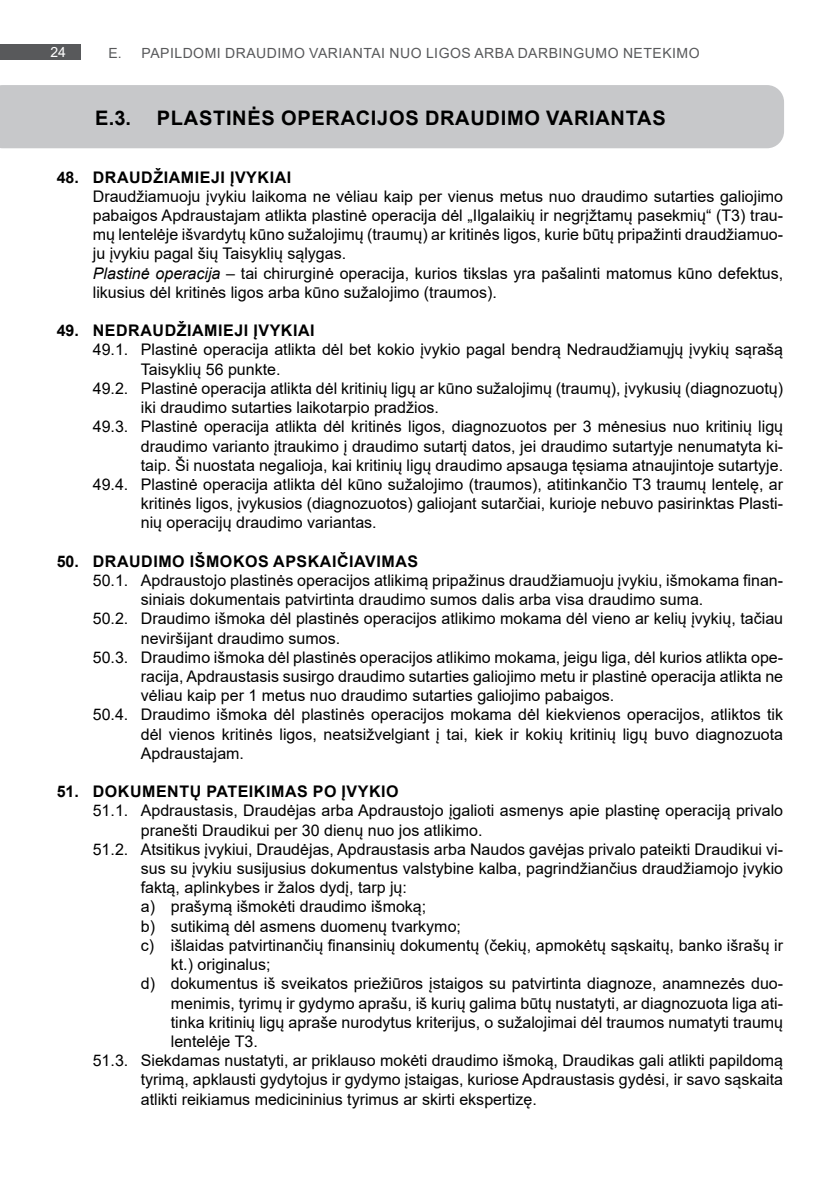
<style>
.page{position:relative;width:840px;height:1191px;background:#fff}
.page>*{position:absolute;margin:0;border:0;box-sizing:border-box;transform-origin:0 0}
.t1{font:700 20px "Arial";letter-spacing:.035em;color:#000}
.t2{font:16px/19.2px "Arial";color:#000}
.t3{font:700 16px "Arial";letter-spacing:.035em;color:#000}
.t4{font:14px "Arial";letter-spacing:.035em;color:#58595b}
.t5{font:14px "Arial";color:#fff}
.s1{font-style:italic}
</style>
<div class="page">
<div style="left:0;top:44px;width:80px;height:16px;background:#58595b"></div>
<div style="left:0;top:85px;width:783px;height:63px;background:#c7c8ca"></div>
<p class="t5" style="left:50px;top:43px;width:17px">24</p>
<p class="t4" style="left:108px;top:44px;width:592px">E. PAPILDOMI DRAUDIMO VARIANTAI NUO LIGOS ARBA DARBINGUMO NETEKIMO</p>
<p class="t1" style="left:95px;top:104px;width:37px">E.3.</p>
<p class="t1" style="left:157px;top:104px;width:510px">PLASTINĖS OPERACIJOS DRAUDIMO VARIANTAS</p>
<p class="t3" style="left:57px;top:166px;width:236px">48. DRAUDŽIAMIEJI ĮVYKIAI</p>
<p class="t2" style="left:93px;top:186px;width:691px">Draudžiamuoju įvykiu laikoma ne vėliau kaip per vienus metus nuo draudimo sutarties galiojimo pabaigos Apdraustajam atlikta plastinė operacija dėl „Ilgalaikių ir negrįžtamų pasekmių“ (T3) trau&shy;mų lentelėje išvardytų kūno sužalojimų (traumų) ar kritinės ligos, kurie būtų pripažinti draudžiamuo&shy;ju įvykiu pagal šių Taisyklių sąlygas.<br><span class="s1">Plastinė operacija</span> – tai chirurginė operacija, kurios tikslas yra pašalinti matomus kūno defektus, likusius dėl kritinės ligos arba kūno sužalojimo (traumos).</p>
<p class="t3" style="left:57px;top:319px;width:259px">49. NEDRAUDŽIAMIEJI ĮVYKIAI</p>
<p class="t2" style="left:93px;top:340px;width:691px">49.1. Plastinė operacija atlikta dėl bet kokio įvykio pagal bendrą Nedraudžiamųjų įvykių sąrašą</p>
<p class="t2" style="left:141px;top:359px;width:141px">Taisyklių 56 punkte.</p>
<p class="t2" style="left:93px;top:378px;width:691px">49.2. Plastinė operacija atlikta dėl kritinių ligų ar kūno sužalojimų (traumų), įvykusių (diagnozuotų)</p>
<p class="t2" style="left:141px;top:398px;width:299px">iki draudimo sutarties laikotarpio pradžios.</p>
<p class="t2" style="left:93px;top:417px;width:691px">49.3. Plastinė operacija atlikta dėl kritinės ligos, diagnozuotos per 3 mėnesius nuo kritinių ligų</p>
<p class="t2" style="left:141px;top:436px;width:643px">draudimo varianto įtraukimo į draudimo sutartį datos, jei draudimo sutartyje nenumatyta ki-</p>
<p class="t2" style="left:141px;top:455px;width:643px">taip. Ši nuostata negalioja, kai kritinių ligų draudimo apsauga tęsiama atnaujintoje sutartyje.</p>
<p class="t2" style="left:93px;top:474px;width:691px">49.4. Plastinė operacija atlikta dėl kūno sužalojimo (traumos), atitinkančio T3 traumų lentelę, ar</p>
<p class="t2" style="left:141px;top:494px;width:643px">kritinės ligos, įvykusios (diagnozuotos) galiojant sutarčiai, kurioje nebuvo pasirinktas Plasti-</p>
<p class="t2" style="left:141px;top:513px;width:237px">nių operacijų draudimo variantas.</p>
<p class="t3" style="left:57px;top:550px;width:363px">50. DRAUDIMO IŠMOKOS APSKAIČIAVIMAS</p>
<p class="t2" style="left:93px;top:570px;width:691px">50.1. Apdraustojo plastinės operacijos atlikimą pripažinus draudžiamuoju įvykiu, išmokama finan-</p>
<p class="t2" style="left:141px;top:590px;width:563px">siniais dokumentais patvirtinta draudimo sumos dalis arba visa draudimo suma.</p>
<p class="t2" style="left:93px;top:609px;width:691px">50.2. Draudimo išmoka dėl plastinės operacijos atlikimo mokama dėl vieno ar kelių įvykių, tačiau</p>
<p class="t2" style="left:141px;top:628px;width:201px">neviršijant draudimo sumos.</p>
<p class="t2" style="left:93px;top:647px;width:691px">50.3. Draudimo išmoka dėl plastinės operacijos atlikimo mokama, jeigu liga, dėl kurios atlikta ope-</p>
<p class="t2" style="left:141px;top:666px;width:643px">racija, Apdraustasis susirgo draudimo sutarties galiojimo metu ir plastinė operacija atlikta ne</p>
<p class="t2" style="left:141px;top:686px;width:475px">vėliau kaip per 1 metus nuo draudimo sutarties galiojimo pabaigos.</p>
<p class="t2" style="left:93px;top:705px;width:691px">50.4. Draudimo išmoka dėl plastinės operacijos mokama dėl kiekvienos operacijos, atliktos tik</p>
<p class="t2" style="left:141px;top:724px;width:643px">dėl vienos kritinės ligos, neatsižvelgiant į tai, kiek ir kokių kritinių ligų buvo diagnozuota</p>
<p class="t2" style="left:141px;top:743px;width:105px">Apdraustajam.</p>
<p class="t3" style="left:57px;top:780px;width:343px">51. DOKUMENTŲ PATEIKIMAS PO ĮVYKIO</p>
<p class="t2" style="left:93px;top:801px;width:691px">51.1. Apdraustasis, Draudėjas arba Apdraustojo įgalioti asmenys apie plastinę operaciją privalo</p>
<p class="t2" style="left:141px;top:820px;width:343px">pranešti Draudikui per 30 dienų nuo jos atlikimo.</p>
<p class="t2" style="left:93px;top:839px;width:691px">51.2. Atsitikus įvykiui, Draudėjas, Apdraustasis arba Naudos gavėjas privalo pateikti Draudikui vi-</p>
<p class="t2" style="left:141px;top:858px;width:643px">sus su įvykiu susijusius dokumentus valstybine kalba, pagrindžiančius draudžiamojo įvykio</p>
<p class="t2" style="left:141px;top:878px;width:267px">faktą, aplinkybes ir žalos dydį, tarp jų:</p>
<p class="t2" style="left:141px;top:897px;width:287px">a) prašymą išmokėti draudimo išmoką;</p>
<p class="t2" style="left:141px;top:916px;width:321px">b) sutikimą dėl asmens duomenų tvarkymo;</p>
<p class="t2" style="left:141px;top:935px;width:643px">c) išlaidas patvirtinančių finansinių dokumentų (čekių, apmokėtų sąskaitų, banko išrašų ir</p>
<p class="t2" style="left:171px;top:954px;width:101px">kt.) originalus;</p>
<p class="t2" style="left:141px;top:974px;width:643px">d) dokumentus iš sveikatos priežiūros įstaigos su patvirtinta diagnoze, anamnezės duo-</p>
<p class="t2" style="left:171px;top:993px;width:613px">menimis, tyrimų ir gydymo aprašu, iš kurių galima būtų nustatyti, ar diagnozuota liga ati-</p>
<p class="t2" style="left:171px;top:1012px;width:613px">tinka kritinių ligų apraše nurodytus kriterijus, o sužalojimai dėl traumos numatyti traumų</p>
<p class="t2" style="left:171px;top:1031px;width:88px">lentelėje T3.</p>
<p class="t2" style="left:93px;top:1050px;width:691px">51.3. Siekdamas nustatyti, ar priklauso mokėti draudimo išmoką, Draudikas gali atlikti papildomą</p>
<p class="t2" style="left:141px;top:1070px;width:643px">tyrimą, apklausti gydytojus ir gydymo įstaigas, kuriose Apdraustasis gydėsi, ir savo sąskaita</p>
<p class="t2" style="left:141px;top:1089px;width:397px">atlikti reikiamus medicininius tyrimus ar skirti ekspertizę.</p>
</div>
